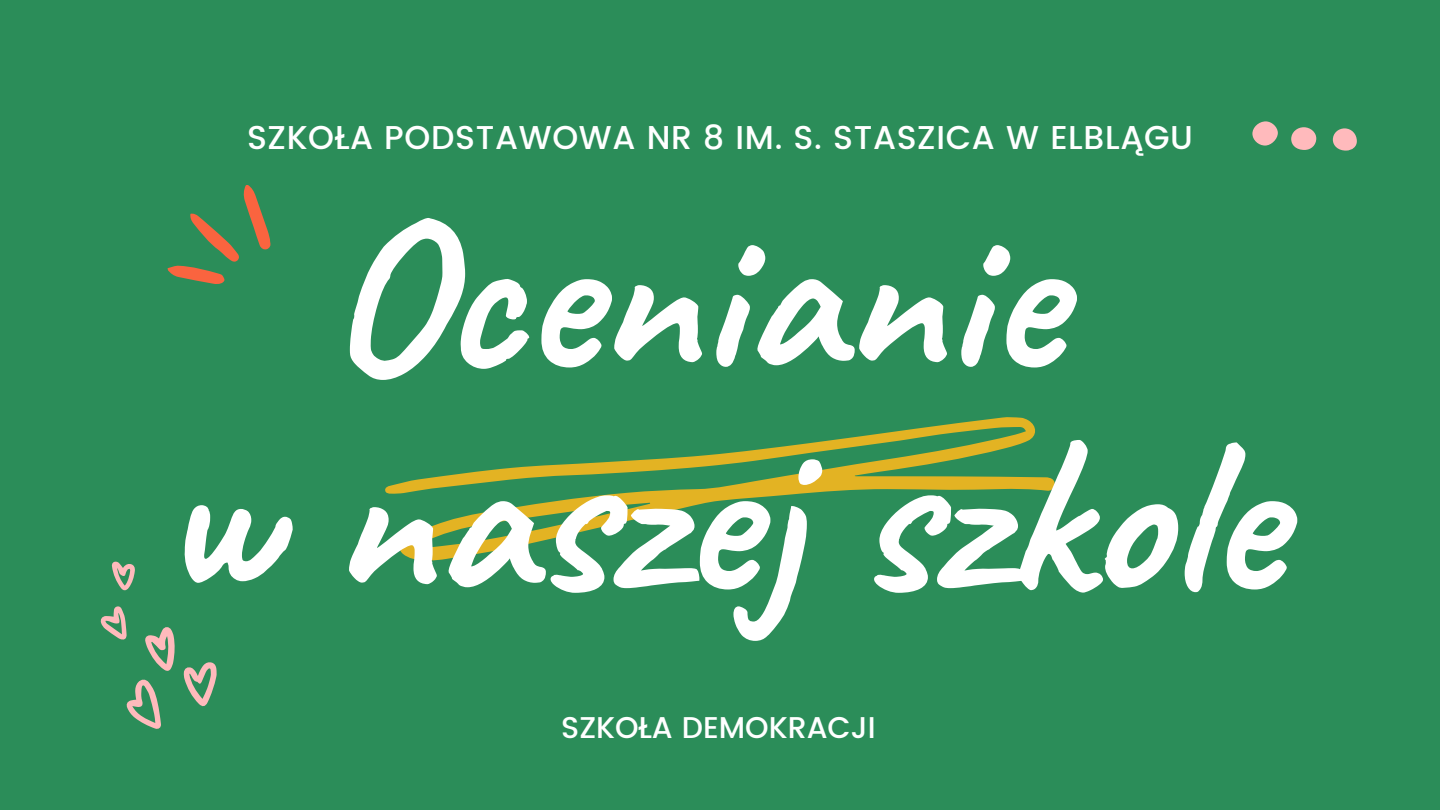
<style>
.page{position:relative;width:1440px;height:810px;background:#2b8d59}
.page>*{position:absolute;margin:0;border:0;box-sizing:border-box;transform-origin:0 0}
.t1{font:700 222.5px "Caveat";color:#fff}
.t2{font:500 33px "Poppins";letter-spacing:.02em;color:#fff}
.t3{font:500 30px "Poppins";color:#fff}
</style>
<div class="page">
<svg style="left:385px;top:417px;width:670px;height:144px"></svg>
<svg style="left:167px;top:185px;width:104px;height:99px"></svg>
<svg style="left:1252px;top:121px;width:105px;height:30px"></svg>
<svg style="left:101px;top:562px;width:116px;height:167px"></svg>
<p class="t2" style="left:247px;top:118px;width:947px">SZKOŁA PODSTAWOWA NR 8 IM. S. STASZICA W ELBLĄGU</p>
<p class="t1" style="left:327px;top:154px;width:734px">Ocenianie</p>
<p class="t1" style="left:160px;top:376px;width:1121px">w naszej szkole</p>
<p class="t3" style="left:561px;top:710px;width:316px">SZKOŁA DEMOKRACJI</p>
</div>
